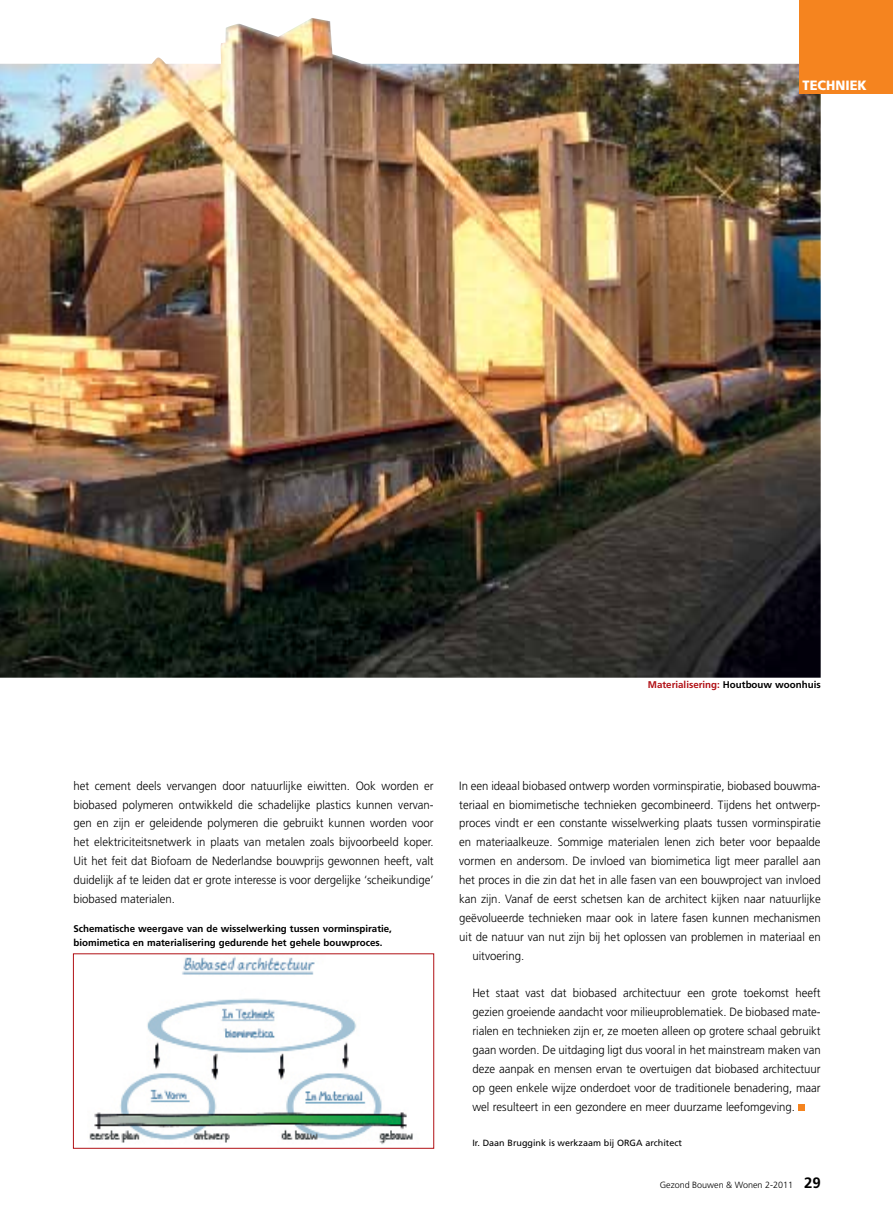
<style>
.page{position:relative;width:893px;height:1212px;background:#fff}
.page>*{position:absolute;margin:0;border:0;box-sizing:border-box;transform-origin:0 0}
.t1{font:900 13.5px "Frutiger LT Std";color:#fff;scale:.95 1}
.t2{font:300 12px/18.9px "Frutiger LT Std";color:#000;text-align:justify;scale:.95 1}
.t3{font:700 9.75px/13.5px "Frutiger LT Std";color:#000}
.t4{font:700 9.75px "Frutiger LT Std";color:#b11116}
.t5{font:9px "Frutiger LT Std";color:#000}
.t6{font:300 9px "Frutiger LT Std";color:#000}
.s1{color:#000}
.s2{font-weight:700;font-size:15px}
</style>
<div class="page">
<img style="left:0;top:18px;width:821px;height:660px">
<img style="left:89px;top:956px;width:324px;height:188px">
<div style="left:73px;top:953px;width:361px;height:195px;border:1px solid #b11116"></div>
<div style="left:799px;top:0;width:94px;height:94px;background:#f5841f"></div>
<div style="left:798px;top:1104px;width:7px;height:6px;background:#f5841f"></div>
<p class="t1" style="left:803px;top:77px;width:69px">TECHNIEK</p>
<p class="t4" style="left:648px;top:679px;width:174px">Materialisering: <span class="s1">Houtbouw woonhuis</span></p>
<p class="t2" style="left:73px;top:776px;width:381px">het cement deels vervangen door natuurlijke eiwitten. Ook worden er biobased polymeren ontwikkeld die schadelijke plastics kunnen vervan&shy;gen en zijn er geleidende polymeren die gebruikt kunnen worden voor het elektriciteitsnetwerk in plaats van metalen zoals bijvoorbeeld koper.<br>Uit het feit dat Biofoam de Nederlandse bouwprijs gewonnen heeft, valt duidelijk af te leiden dat er grote interesse is voor dergelijke ‘scheikundige’ biobased materialen.</p>
<p class="t2" style="left:459px;top:776px;width:382px">In een ideaal biobased ontwerp worden vorminspiratie, biobased bouwma-</p>
<p class="t2" style="left:459px;top:795px;width:382px">teriaal en biomimetische technieken gecombineerd. Tijdens het ontwerp-</p>
<p class="t2" style="left:459px;top:814px;width:382px">proces vindt er een constante wisselwerking plaats tussen vorminspiratie</p>
<p class="t2" style="left:459px;top:833px;width:382px">en materiaalkeuze. Sommige materialen lenen zich beter voor bepaalde</p>
<p class="t2" style="left:459px;top:852px;width:382px">vormen en andersom. De invloed van biomimetica ligt meer parallel aan</p>
<p class="t2" style="left:459px;top:871px;width:382px">het proces in die zin dat het in alle fasen van een bouwproject van invloed</p>
<p class="t2" style="left:459px;top:889px;width:382px">kan zijn. Vanaf de eerst schetsen kan de architect kijken naar natuurlijke</p>
<p class="t2" style="left:459px;top:908px;width:382px">geëvolueerde technieken maar ook in latere fasen kunnen mechanismen</p>
<p class="t2" style="left:459px;top:927px;width:382px">uit de natuur van nut zijn bij het oplossen van problemen in materiaal en</p>
<p class="t2" style="left:472px;top:946px;width:56px">uitvoering.</p>
<p class="t2" style="left:472px;top:984px;width:368px">Het staat vast dat biobased architectuur een grote toekomst heeft gezien groeiende aandacht voor milieuproblematiek. De biobased mate&shy;rialen en technieken zijn er, ze moeten alleen op grotere schaal gebruikt gaan worden. De uitdaging ligt dus vooral in het mainstream maken van deze aanpak en mensen ervan te overtuigen dat biobased architectuur op geen enkele wijze onderdoet voor de traditionele benadering, maar wel resulteert in een gezondere en meer duurzame leefomgeving.</p>
<p class="t5" style="left:472px;top:1137px;width:211px">Ir. Daan Bruggink is werkzaam bij ORGA architect</p>
<p class="t3" style="left:73px;top:922px;width:320px">Schematische weergave van de wisselwerking tussen vorminspiratie, biomimetica en materialisering gedurende het gehele bouwproces.</p>
<p class="t6" style="left:660px;top:1179px;width:162px">Gezond Bouwen &amp; Wonen 2-2011 <span class="s2">29</span></p>
</div>
